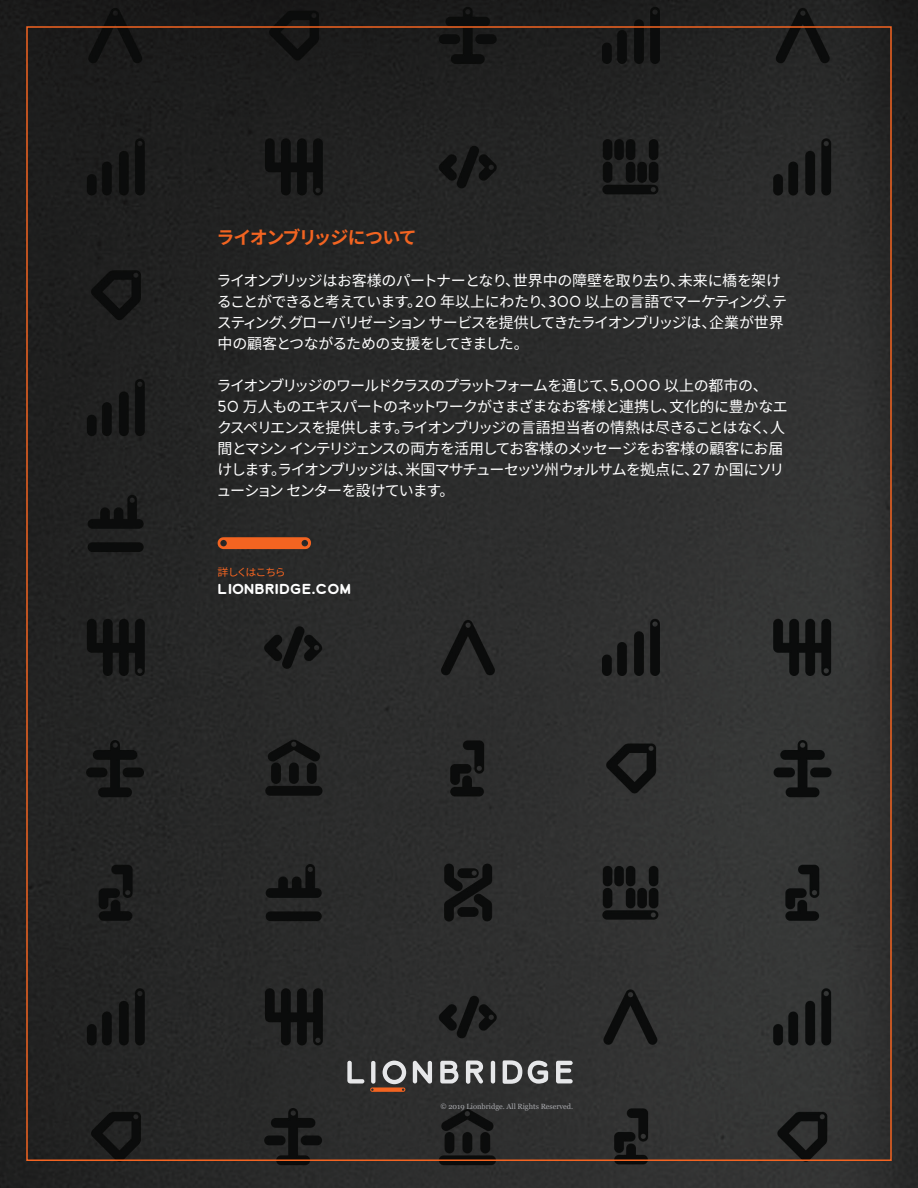
<style>
.page{position:relative;width:918px;height:1188px;background:#fff}
.page>*{position:absolute;margin:0;border:0;box-sizing:border-box;transform-origin:0 0}
.t1{font:700 18px "Noto Sans CJ Kjp";letter-spacing:-.085em;color:#f36421}
.Lion_Contact_Us{font:15px/21px "Noto Sans CJ Kjp";letter-spacing:-.065em;color:#fff}
.t2{font:700 13.5px "Lionbridge Sans";color:#fff;scale:1.04 1}
.t3{font:10.5px "Noto Sans CJ Kjp";letter-spacing:-.13em;color:#f36421;scale:1.04 1}
.t4{font:7.5px "Georgia";color:#a8a9ad}
.s1{font-family:"Lionbridge Sans";font-weight:300}
.s2{font-family:"Noto Sans CJ Kjp"}
</style>
<div class="page">
<img style="left:0;top:0;width:918px;height:1188px">
<svg style="left:218px;top:537px;width:93px;height:12px"></svg>
<svg style="left:347px;top:1061px;width:17px;height:23px"></svg>
<svg style="left:413px;top:1061px;width:19px;height:23px"></svg>
<svg style="left:440px;top:1061px;width:18px;height:22px"></svg>
<svg style="left:466px;top:1061px;width:17px;height:23px"></svg>
<svg style="left:491px;top:1061px;width:4px;height:23px"></svg>
<svg style="left:528px;top:1061px;width:20px;height:23px"></svg>
<svg style="left:370px;top:1061px;width:36px;height:31px"></svg>
<svg style="left:503px;top:1060px;width:19px;height:24px"></svg>
<svg style="left:556px;top:1061px;width:17px;height:22px"></svg>
<p class="t1" style="left:217px;top:227px;width:202px">ライオンブリッジについて</p>
<p class="Lion_Contact_Us" style="left:217px;top:271px;width:572px">ライオンブリッジはお客様のパートナーとなり、世界中の障壁を取り去り、未来に橋を架けることができると考えています。<span class="s1">20</span> 年以上にわたり、<span class="s1">300</span> 以上の言語でマーケティング、テスティング、グローバリゼーション サービスを提供してきたライオンブリッジは、企業が世界中の顧客とつながるための支援をしてきました。</p>
<p class="Lion_Contact_Us" style="left:216px;top:376px;width:573px">ライオンブリッジのワールドクラスのプラットフォームを通じて、<span class="s1">5,000</span> 以上の都市の、<span class="s1">50</span> 万人ものエキスパートのネットワークがさまざまなお客様と連携し、文化的に豊かなエクスペリエンスを提供します。ライオンブリッジの言語担当者の情熱は尽きることはなく、人間とマシン インテリジェンスの両方を活用してお客様のメッセージをお客様の顧客にお届けします。ライオンブリッジは、米国マサチューセッツ州ウォルサムを拠点に、<span class="s1">27</span> か国にソリューション センターを設けています。</p>
<p class="t3" style="left:218px;top:566px;width:67px">詳しくはこちら</p>
<p class="t2" style="left:218px;top:579px;width:130px">LIONBRIDGE.COM</p>
<p class="t4" style="left:441px;top:1102px;width:134px"><span class="s2">©</span> 2019 Lionbridge. All Rights Reserved.</p>
</div>
